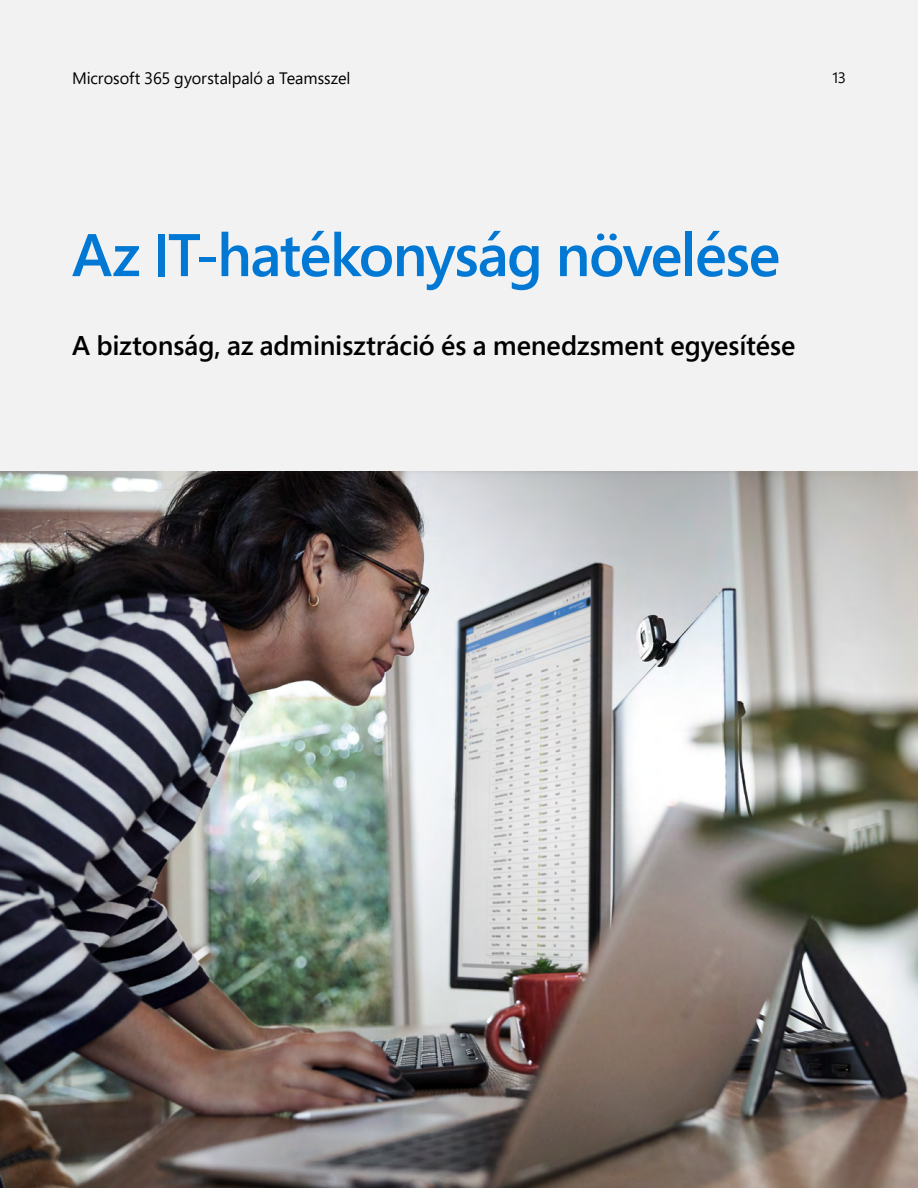
<style>
.page{position:relative;width:918px;height:1188px;background:#f2f2f2}
.page>*{position:absolute;margin:0;border:0;box-sizing:border-box;transform-origin:0 0}
.Cover_Title_40_50{font:600 60px "Segoe Pro";letter-spacing:-.025em;color:#0078d4}
.Subheadline_18_25{font:600 27px "Segoe Pro";letter-spacing:-.005em;color:#000}
.t1{font:16.5px "Segoe Pro";color:#000}
.t2{font:15px "Segoe Pro";color:#000}
</style>
<div class="page">
<img style="left:1px;top:471px;width:917px;height:717px">
<p class="t1" style="left:72px;top:67px;width:280px">Microsoft 365 gyorstalpaló a Teamsszel</p>
<p class="t2" style="left:832px;top:68px;width:15px">13</p>
<p class="Cover_Title_40_50" style="left:72px;top:214px;width:710px">Az IT-hatékonyság növelése</p>
<p class="Subheadline_18_25" style="left:72px;top:327px;width:725px">A biztonság, az adminisztráció és a menedzsment egyesítése</p>
</div>
